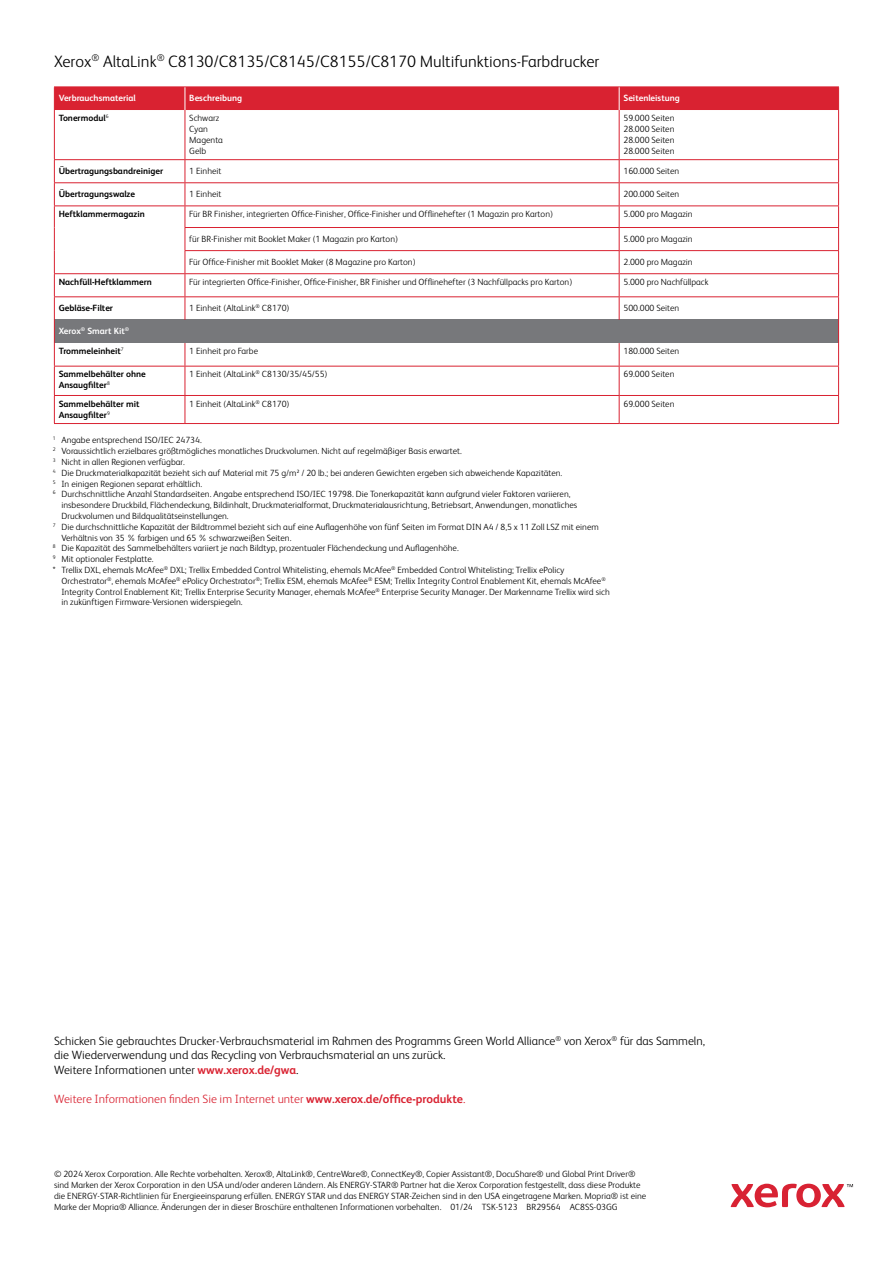
<style>
.page{position:relative;width:893px;height:1263px;background:#fff}
.page>*{position:absolute;margin:0;border:0;box-sizing:border-box;transform-origin:0 0}
.t1{font:300 16.5px "Xerox Sans";color:#000}
.t2{font:300 12px/14.4px "Xerox Sans";color:#000}
.t3{font:300 12px "Xerox Sans";color:#d92231}
.t4{font:300 9px/10.8px "Xerox Sans";color:#000}
.t5{font:700 9px/10.8px "Xerox Sans";color:#000}
.t6{font:700 9px "Xerox Sans";color:#fff}
.s1{font-weight:700;color:#d92231}
.s2{font-weight:700}
</style>
<div class="page">
<div style="left:54px;top:320px;width:785px;height:23px;background:#77787b"></div>
<hr style="left:54px;top:110px;width:1px;height:49px;background:#d92231">
<hr style="left:185px;top:110px;width:1px;height:49px;background:#d92231">
<hr style="left:619px;top:110px;width:1px;height:49px;background:#d92231">
<hr style="left:838px;top:110px;width:1px;height:49px;background:#d92231">
<svg style="left:185px;top:343px;width:1px;height:80px"></svg>
<svg style="left:619px;top:343px;width:1px;height:80px"></svg>
<hr style="left:54px;top:182px;width:131px;height:1px;background:#d92231">
<hr style="left:185px;top:182px;width:434px;height:1px;background:#d92231">
<hr style="left:619px;top:182px;width:220px;height:1px;background:#d92231">
<hr style="left:54px;top:205px;width:131px;height:1px;background:#d92231">
<hr style="left:185px;top:205px;width:434px;height:1px;background:#d92231">
<hr style="left:619px;top:205px;width:220px;height:1px;background:#d92231">
<hr style="left:54px;top:366px;width:131px;height:1px;background:#d92231">
<hr style="left:185px;top:366px;width:434px;height:1px;background:#d92231">
<hr style="left:619px;top:366px;width:220px;height:1px;background:#d92231">
<hr style="left:54px;top:395px;width:131px;height:1px;background:#d92231">
<hr style="left:185px;top:395px;width:434px;height:1px;background:#d92231">
<hr style="left:619px;top:395px;width:220px;height:1px;background:#d92231">
<hr style="left:54px;top:423px;width:131px;height:1px;background:#d92231">
<hr style="left:185px;top:423px;width:434px;height:1px;background:#d92231">
<hr style="left:619px;top:423px;width:220px;height:1px;background:#d92231">
<hr style="left:54px;top:159px;width:131px;height:1px;background:#d92231">
<hr style="left:185px;top:159px;width:434px;height:1px;background:#d92231">
<hr style="left:619px;top:159px;width:220px;height:1px;background:#d92231">
<hr style="left:54px;top:273px;width:131px;height:1px;background:#d92231">
<hr style="left:185px;top:273px;width:434px;height:1px;background:#d92231">
<hr style="left:619px;top:273px;width:220px;height:1px;background:#d92231">
<hr style="left:54px;top:296px;width:131px;height:1px;background:#d92231">
<hr style="left:185px;top:296px;width:434px;height:1px;background:#d92231">
<hr style="left:619px;top:296px;width:220px;height:1px;background:#d92231">
<hr style="left:185px;top:227px;width:434px;height:1px;background:#d92231">
<svg style="left:185px;top:160px;width:1px;height:160px"></svg>
<hr style="left:619px;top:227px;width:220px;height:1px;background:#d92231">
<svg style="left:619px;top:160px;width:1px;height:160px"></svg>
<svg style="left:838px;top:160px;width:1px;height:263px"></svg>
<hr style="left:185px;top:250px;width:434px;height:1px;background:#d92231">
<hr style="left:619px;top:250px;width:220px;height:1px;background:#d92231">
<div style="left:54px;top:87px;width:785px;height:23px;background:#d92231"></div>
<svg style="left:54px;top:160px;width:1px;height:263px"></svg>
<svg style="left:731px;top:1184px;width:122px;height:23px"></svg>
<h1 class="t1" style="left:54px;top:50px;width:547px">Xerox<sup>®</sup> AltaLink<sup>®</sup> C8130/C8135/C8145/C8155/C8170 Multifunktions-Farbdrucker</h1>
<p class="t6" style="left:59px;top:92px;width:79px">Verbrauchsmaterial</p>
<p class="t6" style="left:189px;top:92px;width:54px">Beschreibung</p>
<p class="t6" style="left:623px;top:92px;width:58px">Seitenleistung</p>
<p class="t5" style="left:59px;top:112px;width:51px">Tonermodul<sup>6</sup></p>
<p class="t4" style="left:189px;top:112px;width:35px">Schwarz<br>Cyan<br>Magenta<br>Gelb</p>
<p class="t4" style="left:623px;top:112px;width:53px;text-align:justify">59.000 Seiten 28.000 Seiten 28.000 Seiten 28.000 Seiten</p>
<p class="t5" style="left:59px;top:165px;width:106px">Übertragungsbandreiniger</p>
<p class="t4" style="left:189px;top:165px;width:34px">1 Einheit</p>
<p class="t4" style="left:623px;top:165px;width:57px">160.000 Seiten</p>
<p class="t5" style="left:59px;top:188px;width:78px">Übertragungswalze</p>
<p class="t4" style="left:189px;top:188px;width:34px">1 Einheit</p>
<p class="t4" style="left:623px;top:188px;width:57px">200.000 Seiten</p>
<p class="t5" style="left:59px;top:208px;width:88px">Heftklammermagazin</p>
<p class="t4" style="left:189px;top:208px;width:365px">Für BR Finisher, integrierten Office-Finisher, Office-Finisher und Offlinehefter (1 Magazin pro Karton)</p>
<p class="t4" style="left:623px;top:208px;width:71px">5.000 pro Magazin</p>
<p class="t4" style="left:189px;top:233px;width:210px">für BR-Finisher mit Booklet Maker (1 Magazin pro Karton)</p>
<p class="t4" style="left:623px;top:233px;width:71px">5.000 pro Magazin</p>
<p class="t4" style="left:189px;top:256px;width:228px">Für Office-Finisher mit Booklet Maker (8 Magazine pro Karton)</p>
<p class="t4" style="left:623px;top:256px;width:71px">2.000 pro Magazin</p>
<p class="t5" style="left:59px;top:276px;width:95px">Nachfüll-Heftklammern</p>
<p class="t4" style="left:189px;top:276px;width:384px">Für integrierten Office-Finisher, Office-Finisher, BR Finisher und Offlinehefter (3 Nachfüllpacks pro Karton)</p>
<p class="t4" style="left:623px;top:276px;width:87px">5.000 pro Nachfüllpack</p>
<p class="t5" style="left:59px;top:302px;width:56px">Gebläse-Filter</p>
<p class="t4" style="left:189px;top:302px;width:102px">1 Einheit (AltaLink<sup>®</sup> C8170)</p>
<p class="t4" style="left:623px;top:302px;width:57px">500.000 Seiten</p>
<p class="t6" style="left:59px;top:325px;width:72px">Xerox<sup>®</sup> Smart Kit<sup>®</sup></p>
<p class="t5" style="left:59px;top:345px;width:67px">Trommeleinheit<sup>7</sup></p>
<p class="t4" style="left:189px;top:345px;width:70px">1 Einheit pro Farbe</p>
<p class="t4" style="left:623px;top:345px;width:57px">180.000 Seiten</p>
<p class="t5" style="left:59px;top:368px;width:89px">Sammelbehälter ohne<br>Ansaugfilter<sup>8</sup></p>
<p class="t4" style="left:189px;top:368px;width:140px">1 Einheit (AltaLink<sup>®</sup> C8130/35/45/55)</p>
<p class="t4" style="left:623px;top:368px;width:53px">69.000 Seiten</p>
<p class="t5" style="left:59px;top:398px;width:82px">Sammelbehälter mit<br>Ansaugfilter<sup>9</sup></p>
<p class="t4" style="left:189px;top:398px;width:102px">1 Einheit (AltaLink<sup>®</sup> C8170)</p>
<p class="t4" style="left:623px;top:398px;width:53px">69.000 Seiten</p>
<p class="t4" style="left:53px;top:434px;width:150px"><sup>1</sup> Angabe entsprechend ISO/IEC 24734.</p>
<p class="t4" style="left:53px;top:445px;width:410px"><sup>2</sup> Voraussichtlich erzielbares größtmögliches monatliches Druckvolumen. Nicht auf regelmäßiger Basis erwartet.</p>
<p class="t4" style="left:53px;top:456px;width:134px"><sup>3</sup> Nicht in allen Regionen verfügbar.</p>
<p class="t4" style="left:53px;top:467px;width:511px"><sup>4</sup> Die Druckmaterialkapazität bezieht sich auf Material mit 75 g/m² / 20 lb.; bei anderen Gewichten ergeben sich abweichende Kapazitäten.</p>
<p class="t4" style="left:53px;top:478px;width:151px"><sup>5</sup> In einigen Regionen separat erhältlich.</p>
<p class="t4" style="left:53px;top:488px;width:519px"><sup>6</sup> Durchschnittliche Anzahl Standardseiten. Angabe entsprechend ISO/IEC 19798. Die Tonerkapazität kann aufgrund vieler Faktoren variieren,</p>
<p class="t4" style="left:61px;top:499px;width:517px">insbesondere Druckbild, Flächendeckung, Bildinhalt, Druckmaterialformat, Druckmaterialausrichtung, Betriebsart, Anwendungen, monatliches</p>
<p class="t4" style="left:61px;top:510px;width:169px">Druckvolumen und Bildqualitätseinstellungen.</p>
<p class="t4" style="left:53px;top:521px;width:547px"><sup>7</sup> Die durchschnittliche Kapazität der Bildtrommel bezieht sich auf eine Auflagenhöhe von fünf Seiten im Format DIN A4 / 8,5 x 11 Zoll LSZ mit einem</p>
<p class="t4" style="left:61px;top:532px;width:232px">Verhältnis von 35 % farbigen und 65 % schwarzweißen Seiten.</p>
<p class="t4" style="left:53px;top:542px;width:407px"><sup>8</sup> Die Kapazität des Sammelbehälters variiert je nach Bildtyp, prozentualer Flächendeckung und Auflagenhöhe.</p>
<p class="t4" style="left:53px;top:553px;width:102px"><sup>9</sup> Mit optionaler Festplatte.</p>
<p class="t4" style="left:53px;top:564px;width:513px">* Trellix DXL, ehemals McAfee<sup>®</sup> DXL; Trellix Embedded Control Whitelisting, ehemals McAfee<sup>®</sup> Embedded Control Whitelisting; Trellix ePolicy</p>
<p class="t4" style="left:61px;top:575px;width:546px">Orchestrator<sup>®</sup>, ehemals McAfee<sup>®</sup> ePolicy Orchestrator<sup>®</sup>; Trellix ESM, ehemals McAfee<sup>®</sup> ESM; Trellix Integrity Control Enablement Kit, ehemals McAfee<sup>®</sup></p>
<p class="t4" style="left:61px;top:586px;width:550px">Integrity Control Enablement Kit; Trellix Enterprise Security Manager, ehemals McAfee<sup>®</sup> Enterprise Security Manager. Der Markenname Trellix wird sich</p>
<p class="t4" style="left:61px;top:596px;width:183px">in zukünftigen Firmware-Versionen widerspiegeln.</p>
<p class="t2" style="left:54px;top:1033px;width:653px">Schicken Sie gebrauchtes Drucker-Verbrauchsmaterial im Rahmen des Programms Green World Alliance<sup>®</sup> von Xerox<sup>®</sup> für das Sammeln, die Wiederverwendung und das Recycling von Verbrauchsmaterial an uns zurück.<br>Weitere Informationen unter <span class="s1">www.xerox.de/gwa</span>.</p>
<h2 class="t3" style="left:54px;top:1090px;width:413px">Weitere Informationen finden Sie im Internet unter <span class="s2">www.xerox.de/office-produkte</span>.</h2>
<p class="t4" style="left:54px;top:1168px;width:594px">© 2024 Xerox Corporation. Alle Rechte vorbehalten. Xerox®, AltaLink®, CentreWare®, ConnectKey®, Copier Assistant®, DocuShare® und Global Print Driver® sind Marken der Xerox Corporation in den USA und/oder anderen Ländern. Als ENERGY-STAR® Partner hat die Xerox Corporation festgestellt, dass diese Produkte die ENERGY-STAR-Richtlinien für Energieeinsparung erfüllen. ENERGY STAR und das ENERGY STAR-Zeichen sind in den USA eingetragene Marken. Mopria® ist eine Marke der Mopria® Alliance. Änderungen der in dieser Broschüre enthaltenen Informationen vorbehalten. 01/24 TSK-5123 BR29564 AC8SS-03GG</p>
</div>
